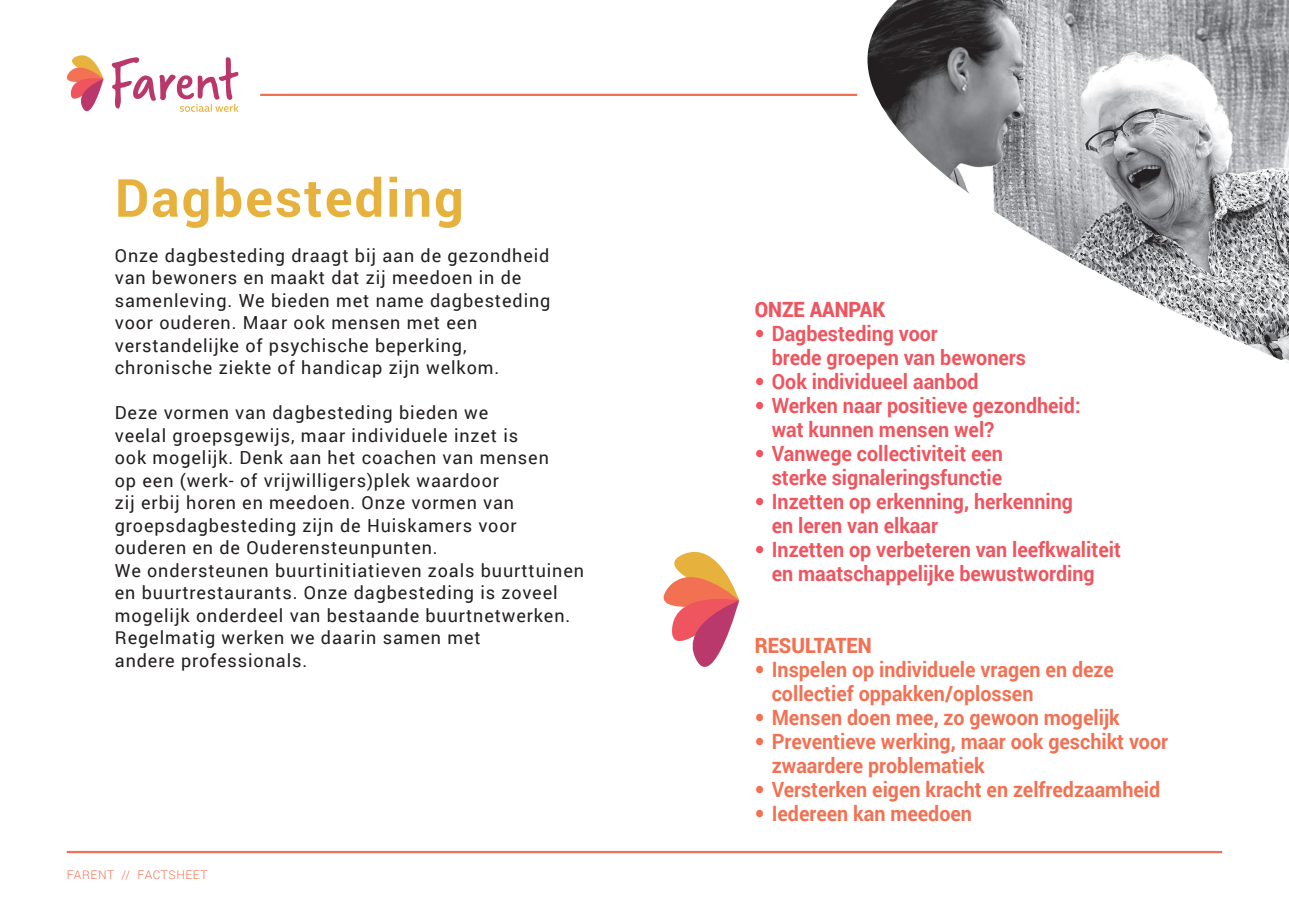
<style>
.page{position:relative;width:1289px;height:919px;background:#fff}
.page>*{position:absolute;margin:0;border:0;box-sizing:border-box;transform-origin:0 0}
.t1{font:700 52.5px "Roboto";letter-spacing:.04em;color:#e6b13c}
.t2{font:700 21px/24px "Roboto";color:#ef555f;scale:.94 1}
.t3{font:700 21px/24px "Roboto";color:#f37153;scale:.94 1}
.t4{font:900 21px "Roboto";color:#ef555f;scale:.94 1}
.t5{font:900 21px "Roboto";color:#f37153;scale:.94 1}
.t6{font:18px/22.5px "Roboto";letter-spacing:.05em;color:#231f20}
.t7{font:300 12px "Roboto";letter-spacing:.05em;color:#f37153}
.s1{font-family:"Helvetica Neue LTW1 G"}
</style>
<div class="page">
<svg style="left:663px;top:552px;width:76px;height:115px"></svg>
<hr style="left:67px;top:850px;width:1155px;height:3px;background:#f37153">
<svg style="left:67px;top:55px;width:36px;height:57px"></svg>
<svg style="left:112px;top:57px;width:127px;height:55px"></svg>
<img style="left:867px;top:0;width:421px;height:363px">
<hr style="left:260px;top:94px;width:597px;height:2px;background:#f37153">
<h1 class="t1" style="left:115px;top:161px;width:350px">Dagbesteding</h1>
<p class="t6" style="left:115px;top:243px;width:437px">Onze dagbesteding draagt bij aan de gezondheid van bewoners en maakt dat zij meedoen in de samenleving. We bieden met name dagbesteding voor ouderen. Maar ook mensen met een verstandelijke of psychische beperking, chronische ziekte of handicap zijn welkom.</p>
<p class="t6" style="left:115px;top:401px;width:470px">Deze vormen van dagbesteding bieden we<br>veelal groepsgewijs, maar individuele inzet is<br>ook mogelijk. Denk aan het coachen van mensen<br>op een (werk- of vrijwilligers)plek waardoor<br>zij erbij horen en meedoen. Onze vormen van groepsdagbesteding zijn de Huiskamers voor ouderen en de Ouderensteunpunten.<br>We ondersteunen buurtinitiatieven zoals buurttuinen en buurtrestaurants. Onze dagbesteding is zoveel mogelijk onderdeel van bestaande buurtnetwerken.<br>Regelmatig werken we daarin samen met<br>andere professionals.</p>
<p class="t7" style="left:67px;top:866px;width:142px">FARENT // FACTSHEET</p>
<p class="t4" style="left:754px;top:294px;width:140px">ONZE AANPAK</p>
<p class="t2" style="left:771px;top:320px;width:272px;text-indent:-17px"><span class="s1">•</span> Dagbesteding voor<br>brede groepen van bewoners</p>
<p class="t2" style="left:754px;top:368px;width:240px"><span class="s1">•</span> Ook individueel aanbod</p>
<p class="t2" style="left:771px;top:392px;width:330px;text-indent:-17px"><span class="s1">•</span> Werken naar positieve gezondheid: wat kunnen mensen wel?</p>
<p class="t2" style="left:754px;top:440px;width:266px;text-align:right"><span class="s1">•</span> Vanwege collectiviteit een sterke signaleringsfunctie</p>
<p class="t2" style="left:771px;top:488px;width:322px;text-indent:-17px"><span class="s1">•</span> Inzetten op erkenning, herkenning en leren van elkaar</p>
<p class="t2" style="left:754px;top:536px;width:391px;text-align:center"><span class="s1">•</span> Inzetten op verbeteren van leefkwaliteit en maatschappelijke bewustwording</p>
<p class="t5" style="left:754px;top:630px;width:126px">RESULTATEN</p>
<p class="t3" style="left:771px;top:656px;width:365px;text-indent:-17px"><span class="s1">•</span> Inspelen op individuele vragen en deze collectief oppakken/oplossen</p>
<p class="t3" style="left:754px;top:704px;width:390px"><span class="s1">•</span> Mensen doen mee, zo gewoon mogelijk</p>
<p class="t3" style="left:771px;top:728px;width:423px;text-indent:-17px"><span class="s1">•</span> Preventieve werking, maar ook geschikt voor zwaardere problematiek</p>
<p class="t3" style="left:754px;top:776px;width:433px"><span class="s1">•</span> Versterken eigen kracht en zelfredzaamheid</p>
<p class="t3" style="left:754px;top:800px;width:233px"><span class="s1">•</span> Iedereen kan meedoen</p>
</div>
